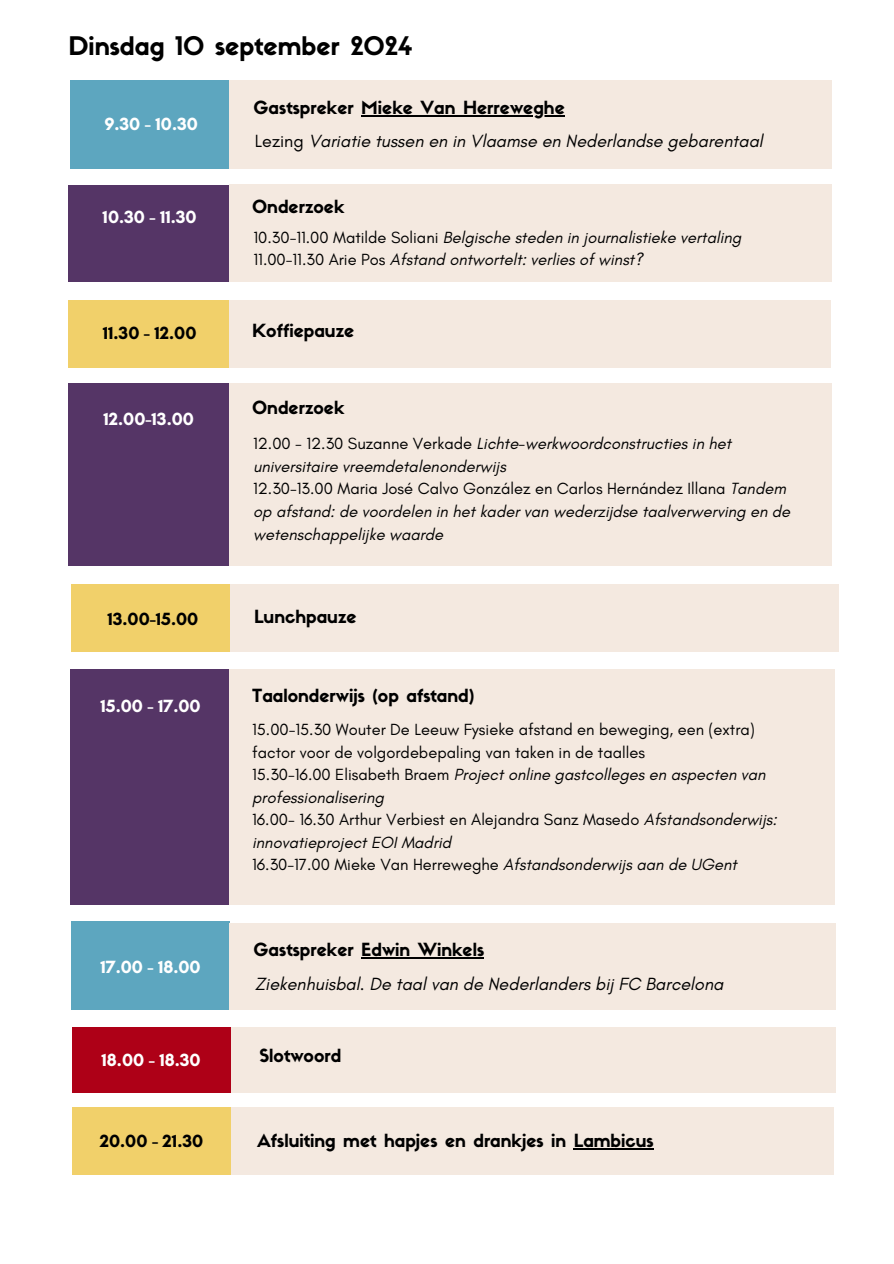
<style>
.page{position:relative;width:894px;height:1264px;background:#fff}
.page>*{position:absolute;margin:0;border:0;box-sizing:border-box;transform-origin:0 0}
.t1{font:25.2px "Sifonn Basic";color:#000}
.t2{font:italic 18px "Glacial Indifference";color:#000}
.t3{font:700 18px "Glacial Indifference";color:#fff}
.t4{font:700 18px "Glacial Indifference";color:#000}
.t5{font:17.85px "Sifonn Basic";color:#000}
.t6{font:italic 16.5px/22.5px "Glacial Indifference";color:#000}
.t7{font:16.5px/22.5px "Glacial Indifference";color:#000}
.s1{font-style:normal}
.s2{font-style:italic}
</style>
<div class="page">
<div style="left:229px;top:669px;width:605px;height:235px;background:#f4e9e0"></div>
<div style="left:70px;top:669px;width:159px;height:235px;background:#553566"></div>
<div style="left:71px;top:920px;width:158px;height:89px;background:#5da6bf"></div>
<div style="left:229px;top:922px;width:606px;height:87px;background:#f4e9e0"></div>
<hr style="left:361px;top:957px;width:123px;height:1px;background:#000">
<div style="left:230px;top:1107px;width:603px;height:67px;background:#f4e9e0"></div>
<div style="left:72px;top:1107px;width:158px;height:67px;background:#f1d06a"></div>
<hr style="left:573px;top:1148px;width:80px;height:1px;background:#000">
<div style="left:230px;top:1027px;width:605px;height:65px;background:#f4e9e0"></div>
<div style="left:72px;top:1027px;width:158px;height:65px;background:#ae0017"></div>
<div style="left:229px;top:80px;width:602px;height:89px;background:#f4e9e0"></div>
<div style="left:70px;top:80px;width:159px;height:89px;background:#5da6bf"></div>
<div style="left:68px;top:185px;width:161px;height:96px;background:#553566"></div>
<div style="left:229px;top:184px;width:601px;height:98px;background:#f4e9e0"></div>
<hr style="left:361px;top:115px;width:203px;height:1px;background:#000">
<div style="left:71px;top:584px;width:161px;height:67px;background:#f1d06a"></div>
<div style="left:230px;top:584px;width:608px;height:67px;background:#f4e9e0"></div>
<div style="left:68px;top:300px;width:161px;height:67px;background:#f1d06a"></div>
<div style="left:229px;top:300px;width:601px;height:67px;background:#f4e9e0"></div>
<div style="left:68px;top:383px;width:161px;height:182px;background:#553566"></div>
<div style="left:229px;top:383px;width:602px;height:183px;background:#f4e9e0"></div>
<p class="t1" style="left:68px;top:36px;width:345px">Dinsdag 10 september 2024</p>
<p class="t3" style="left:104px;top:113px;width:95px">9.30 - 10.30</p>
<p class="t3" style="left:103px;top:206px;width:96px">10.30 - 11.30</p>
<h2 class="t5" style="left:253px;top:101px;width:313px">Gastspreker Mieke Van Herreweghe</h2>
<p class="t2" style="left:255px;top:130px;width:509px"><span class="s1">Lezing</span> Variatie tussen en in Vlaamse en Nederlandse gebarentaal</p>
<p class="t5" style="left:252px;top:199px;width:94px">Onderzoek</p>
<h2 class="t6" style="left:253px;top:226px;width:489px"><span class="s1">10.30-11.00 Matilde Soliani</span> Belgische steden in journalistieke vertaling</h2>
<h2 class="t6" style="left:253px;top:248px;width:390px"><span class="s1">11.00-11.30 Arie Pos</span> Afstand ontwortelt: verlies of winst?</h2>
<p class="t4" style="left:103px;top:322px;width:95px">11.30 - 12.00</p>
<p class="t5" style="left:252px;top:324px;width:103px">Koffiepauze</p>
<h2 class="t3" style="left:103px;top:408px;width:92px">12.00-13.00</h2>
<p class="t4" style="left:107px;top:608px;width:92px">13.00-15.00</p>
<p class="t3" style="left:100px;top:694px;width:102px">15.00 - 17.00</p>
<p class="t3" style="left:100px;top:955px;width:102px">17.00 - 18.00</p>
<p class="t5" style="left:252px;top:400px;width:94px">Onderzoek</p>
<p class="t6" style="left:253px;top:432px;width:479px"><span class="s1">12.00 - 12.30 Suzanne Verkade</span> Lichte-werkwoordconstructies in het universitaire vreemdetalenonderwijs</p>
<h2 class="t6" style="left:253px;top:477px;width:538px"><span class="s1">12.30-13.00 Maria José Calvo González en Carlos Hernández Illana</span> Tandem op afstand: de voordelen in het kader van wederzijdse taalverwerving en de wetenschappelijke waarde</h2>
<p class="t5" style="left:254px;top:609px;width:104px">Lunchpauze</p>
<h1 class="t5" style="left:252px;top:688px;width:223px">Taalonderwijs (op afstand)</h1>
<p class="t7" style="left:252px;top:718px;width:504px">15.00-15.30 Wouter De Leeuw Fysieke afstand en beweging, een (extra) factor voor de volgordebepaling van taken in de taalles</p>
<p class="t6" style="left:252px;top:763px;width:515px"><span class="s1">15.30-16.00 Elisabeth Braem</span> Project online gastcolleges en aspecten van professionalisering</p>
<h2 class="t7" style="left:252px;top:808px;width:526px">16.00- 16.30 Arthur Verbiest en Alejandra Sanz Masedo <span class="s2">Afstandsonderwijs: innovatieproject EOI Madrid</span></h2>
<p class="t7" style="left:252px;top:853px;width:486px">16.30-17.00 Mieke Van Herreweghe <span class="s2">Afstandsonderwijs aan de UGent</span></p>
<h2 class="t5" style="left:253px;top:942px;width:232px">Gastspreker Edwin Winkels</h2>
<p class="t2" style="left:255px;top:972px;width:470px">Ziekenhuisbal. De taal van de Nederlanders bij FC Barcelona</p>
<p class="t3" style="left:102px;top:1048px;width:100px">18.00 - 18.30</p>
<h2 class="t5" style="left:259px;top:1048px;width:83px">Slotwoord</h2>
<p class="t4" style="left:100px;top:1129px;width:105px">20.00 - 21.30</p>
<h2 class="t5" style="left:257px;top:1133px;width:398px">Afsluiting met hapjes en drankjes in Lambicus</h2>
</div>
